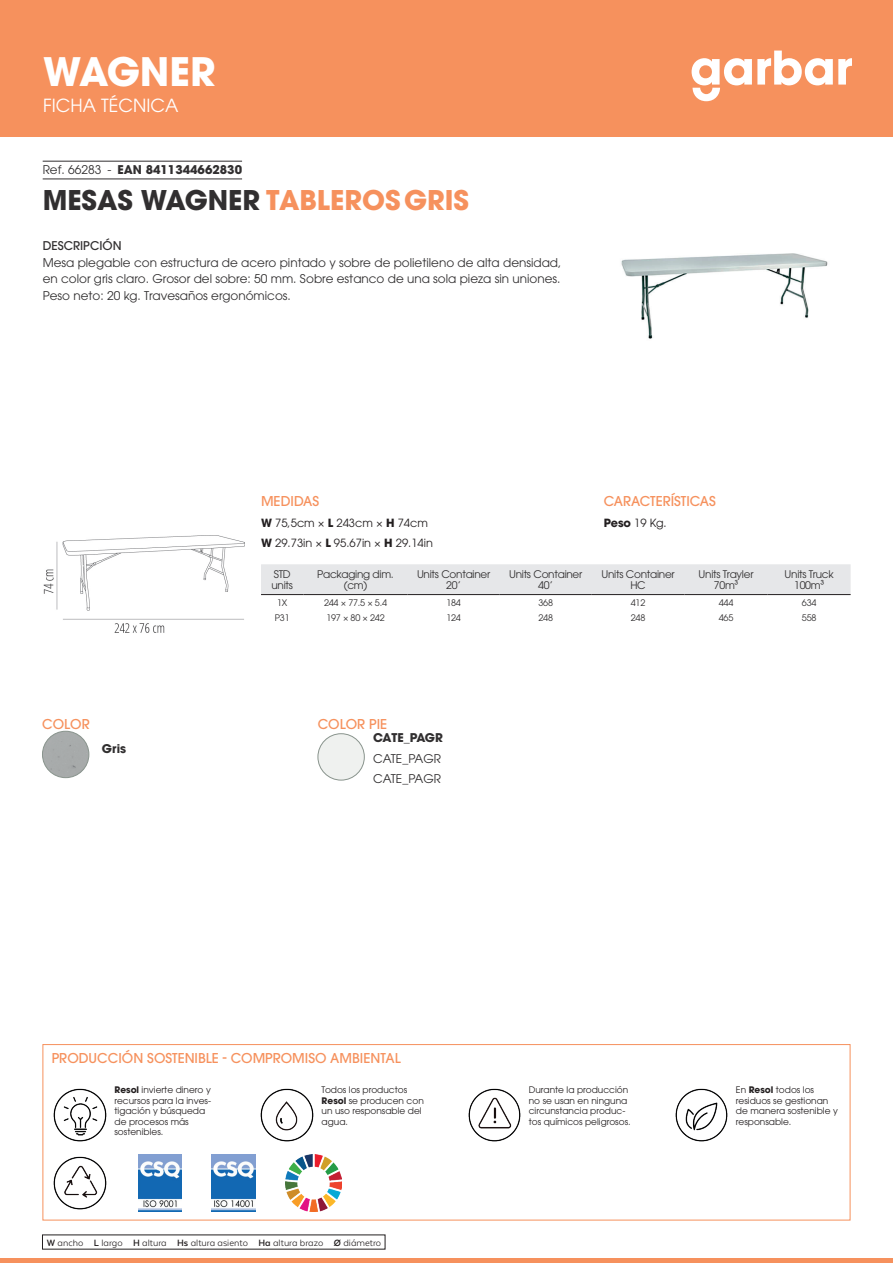
<style>
.page{position:relative;width:893px;height:1263px;background:#fff}
.page>*{position:absolute;margin:0;border:0;box-sizing:border-box;transform-origin:0 0}
.t1{font:700 39px "ITC Avant Garde Pro";color:#fff}
.t2{font:700 27px "ITC Avant Garde Pro";color:#f6915d}
.t3{font:18px "ITC Avant Garde Pro";color:#fff}
.t4{font:500 13.5px "ITC Avant Garde Pro";color:#f6915d}
.t5{font:12px/16.5px "ITC Avant Garde Pro";color:#312f30;text-align:justify}
.t6{font:700 12px "ITC Avant Garde Pro";color:#312f30}
.t7{font:500 12px "ITC Avant Garde Pro";color:#312f30}
.t8{font:700 12px "ITC Avant Garde Pro";letter-spacing:-.035em;color:#312f30}
.t9{font:11.25px/20.4px "ITC Avant Garde Pro";color:#231f20}
.t10{font:10.5px/10.5px "ITC Avant Garde Pro";letter-spacing:-.025em;color:#312f30;text-align:center}
.t11{font:10.5px "Texta Alt";color:#231f20}
.t12{font:9px/10.5px "ITC Avant Garde Pro";color:#231f20}
.t13{font:9px "ITC Avant Garde Pro";letter-spacing:-.02em;color:#312f30}
.s1{font-weight:400}
.s2{color:#312f30}
.s3{font-weight:700}
</style>
<div class="page">
<div style="left:0;top:0;width:893px;height:137px;background:#f6915d"></div>
<svg style="left:692px;top:51px;width:160px;height:50px"></svg>
<hr style="left:0;top:1259px;width:893px;height:4px;background:#f6915d">
<hr style="left:43px;top:161px;width:199px;height:1px;background:#312f30">
<hr style="left:43px;top:179px;width:199px;height:1px;background:#312f30">
<img style="left:621px;top:253px;width:207px;height:86px">
<div style="left:42px;top:731px;width:47px;height:47px;background:#a7abab;border-radius:23px"></div>
<div style="left:42px;top:731px;width:47px;height:47px;border:1px solid #89948d;border-radius:50%"></div>
<div style="left:318px;top:734px;width:46px;height:46px;background:#eff1ef;border-radius:50%"></div>
<div style="left:318px;top:733px;width:46px;height:47px;border:1px solid #89948d;border-radius:50%"></div>
<img style="left:43px;top:535px;width:202px;height:98px">
<div style="left:261px;top:564px;width:590px;height:30px;background:#e6e7e9"></div>
<hr style="left:261px;top:594px;width:42px;height:1px;background:#231f20">
<hr style="left:303px;top:594px;width:105px;height:1px;background:#231f20">
<hr style="left:408px;top:594px;width:92px;height:1px;background:#231f20">
<hr style="left:500px;top:594px;width:92px;height:1px;background:#231f20">
<hr style="left:592px;top:594px;width:92px;height:1px;background:#231f20">
<hr style="left:684px;top:594px;width:84px;height:1px;background:#231f20">
<hr style="left:768px;top:594px;width:83px;height:1px;background:#231f20">
<img style="left:53px;top:1088px;width:54px;height:54px">
<img style="left:260px;top:1088px;width:54px;height:54px">
<img style="left:468px;top:1088px;width:53px;height:54px">
<img style="left:675px;top:1088px;width:53px;height:54px">
<img style="left:53px;top:1156px;width:54px;height:54px">
<img style="left:138px;top:1155px;width:44px;height:56px">
<img style="left:212px;top:1155px;width:43px;height:56px">
<img style="left:285px;top:1155px;width:57px;height:56px">
<div style="left:43px;top:1044px;width:807px;height:176px;border:1px solid #f6915d"></div>
<h1 class="t1" style="left:43px;top:46px;width:174px">WAGNER</h1>
<h3 class="t3" style="left:43px;top:94px;width:137px">FICHA TÉCNICA</h3>
<h3 class="t6" style="left:43px;top:162px;width:201px"><span class="s1">Ref. 66283 -</span> EAN 8411344662830</h3>
<h2 class="t2" style="left:43px;top:182px;width:428px"><span class="s2">MESAS WAGNER</span> TABLEROSGRIS</h2>
<h3 class="t7" style="left:43px;top:238px;width:80px">DESCRIPCIÓN</h3>
<h3 class="t5" style="left:43px;top:254px;width:520px">Mesa plegable con estructura de acero pintado y sobre de polietileno de alta densidad, en color gris claro. Grosor del sobre: 50 mm. Sobre estanco de una sola pieza sin uniones.<br>Peso neto: 20 kg. Travesaños ergonómicos.</h3>
<h3 class="t4" style="left:42px;top:715px;width:49px">COLOR</h3>
<h3 class="t6" style="left:102px;top:740px;width:26px">Gris</h3>
<h3 class="t4" style="left:604px;top:493px;width:114px">CARACTERÍSTICAS</h3>
<p class="t9" style="left:604px;top:512px;width:64px"><span class="s3">Peso</span> 19 Kg.</p>
<h3 class="t4" style="left:261px;top:493px;width:60px">MEDIDAS</h3>
<p class="t9" style="left:261px;top:512px;width:173px"><span class="s3">W</span> 75,5cm × <span class="s3">L</span> 243cm × <span class="s3">H</span> 74cm<br><span class="s3">W</span> 29.73in × <span class="s3">L</span> 95.67in × <span class="s3">H</span> 29.14in</p>
<p class="t10" style="left:271px;top:569px;width:23px;text-align:left">STD units</p>
<p class="t10" style="left:317px;top:569px;width:78px">Packaging dim. (cm)</p>
<p class="t10" style="left:417px;top:569px;width:75px">Units Container<br>20’</p>
<p class="t10" style="left:509px;top:569px;width:75px">Units Container<br>40’</p>
<p class="t10" style="left:601px;top:569px;width:75px">Units Container<br>HC</p>
<p class="t10" style="left:699px;top:569px;width:56px">Units Trayler<br>70m³</p>
<p class="t10" style="left:785px;top:569px;width:51px">Units Truck<br>100m³</p>
<p class="t13" style="left:277px;top:597px;width:12px">1X</p>
<p class="t13" style="left:324px;top:597px;width:65px">244 × 77.5 × 5.4</p>
<p class="t13" style="left:446px;top:597px;width:16px">184</p>
<p class="t13" style="left:538px;top:597px;width:16px">368</p>
<p class="t13" style="left:631px;top:597px;width:16px">412</p>
<p class="t13" style="left:719px;top:597px;width:16px">444</p>
<p class="t13" style="left:802px;top:597px;width:16px">634</p>
<p class="t13" style="left:275px;top:612px;width:16px">P31</p>
<p class="t13" style="left:326px;top:612px;width:60px">197 × 80 × 242</p>
<p class="t13" style="left:446px;top:612px;width:16px">124</p>
<p class="t13" style="left:538px;top:612px;width:16px">248</p>
<p class="t13" style="left:631px;top:612px;width:16px">248</p>
<p class="t13" style="left:719px;top:612px;width:16px">465</p>
<p class="t13" style="left:802px;top:612px;width:16px">558</p>
<h3 class="t4" style="left:318px;top:715px;width:71px">COLOR PIE</h3>
<h3 class="t8" style="left:373px;top:729px;width:71px">CATE_PAGR</h3>
<h3 class="t5" style="left:373px;top:748px;width:70px;line-height:20.7px">CATE_PAGR<br>CATE_PAGR</h3>
<h3 class="t4" style="left:52px;top:1050px;width:350px">PRODUCCIÓN SOSTENIBLE - COMPROMISO AMBIENTAL</h3>
<p class="t12" style="left:114px;top:1085px;width:98px"><span class="s3">Resol</span> invierte dinero y recursos para la inves&shy;tigación y búsqueda de procesos más sostenibles.</p>
<p class="t12" style="left:322px;top:1085px;width:104px">Todos los productos<br><span class="s3">Resol</span> se producen con un uso responsable del agua.</p>
<p class="t12" style="left:529px;top:1085px;width:103px">Durante la producción no se usan en ninguna circunstancia produc&shy;tos químicos peligrosos.</p>
<p class="t12" style="left:736px;top:1085px;width:103px">En <span class="s3">Resol</span> todos los residuos se gestionan de manera sostenible y responsable.</p>
<p class="t11" style="left:47px;top:1237px;width:336px"><span class="s3">W</span> ancho <span class="s3">L</span> largo <span class="s3">H</span> altura <span class="s3">Hs</span> altura asiento <span class="s3">Ha</span> altura brazo <span class="s3">Ø</span> diámetro</p>
</div>
